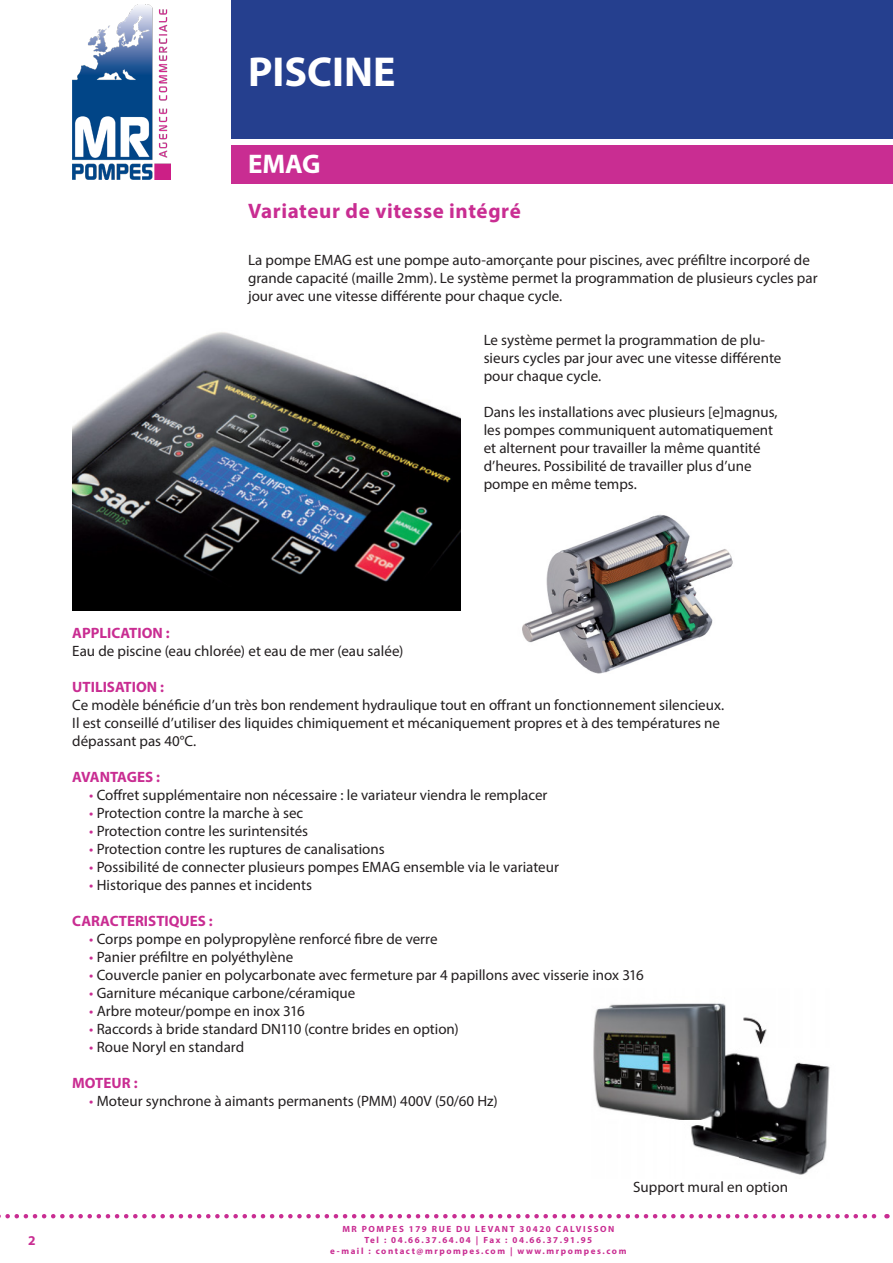
<style>
.page{position:relative;width:893px;height:1263px;background:#fff}
.page>*{position:absolute;margin:0;border:0;box-sizing:border-box;transform-origin:0 0}
.t1{font:700 42px "Myriad Pro";color:#fff}
.t2{font:700 27px "Myriad Pro";color:#fff}
.t3{font:700 21px "Myriad Pro";letter-spacing:.025em;color:#c92d92}
.SsTitre_haut_de_page{font:15px/18px "Myriad Pro";color:#231f20}
.t4{font:700 15px "Myriad Pro";color:#c92d92}
.t5{font:700 13.5px "Myriad Pro";color:#c92d92}
.t6{font:700 9px/10.8px "Myriad Pro";letter-spacing:.175em;color:#c92d92;text-align:center}
.s1{color:#c92d92}
</style>
<div class="page">
<div style="left:231px;top:0;width:662px;height:138px;background:#253f8e"></div>
<div style="left:231px;top:146px;width:662px;height:38px;background:#c92d92"></div>
<img style="left:72px;top:5px;width:98px;height:174px">
<svg style="left:0;top:1214px;width:887px;height:4px"></svg>
<img style="left:72px;top:332px;width:388px;height:279px">
<img style="left:593px;top:1003px;width:237px;height:172px">
<img style="left:522px;top:514px;width:211px;height:160px">
<h1 class="t1" style="left:248px;top:44px;width:149px">PISCINE</h1>
<h2 class="t2" style="left:248px;top:147px;width:74px">EMAG</h2>
<h3 class="t3" style="left:248px;top:198px;width:274px">Variateur de vitesse intégré</h3>
<p class="SsTitre_haut_de_page" style="left:248px;top:250px;width:571px">La pompe EMAG est une pompe auto-amorçante pour piscines, avec préfiltre incorporé de grande capacité (maille 2mm). Le système permet la programmation de plusieurs cycles par jour avec une vitesse différente pour chaque cycle.</p>
<p class="SsTitre_haut_de_page" style="left:484px;top:331px;width:299px">Le système permet la programmation de plu&shy;sieurs cycles par jour avec une vitesse différente</p>
<p class="SsTitre_haut_de_page" style="left:484px;top:367px;width:119px">pour chaque cycle.</p>
<p class="SsTitre_haut_de_page" style="left:484px;top:403px;width:295px">Dans les installations avec plusieurs [e]magnus, les pompes communiquent automatiquement et alternent pour travailler la même quantité d’heures. Possibilité de travailler plus d’une pompe en même temps.</p>
<p class="t4" style="left:72px;top:623px;width:99px">APPLICATION :</p>
<p class="SsTitre_haut_de_page" style="left:72px;top:642px;width:333px">Eau de piscine (eau chlorée) et eau de mer (eau salée)</p>
<p class="t4" style="left:72px;top:677px;width:93px">UTILISATION :</p>
<p class="SsTitre_haut_de_page" style="left:72px;top:696px;width:653px">Ce modèle bénéficie d’un très bon rendement hydraulique tout en offrant un fonctionnement silencieux.</p>
<p class="SsTitre_haut_de_page" style="left:72px;top:714px;width:649px">Il est conseillé d’utiliser des liquides chimiquement et mécaniquement propres et à des températures ne</p>
<p class="SsTitre_haut_de_page" style="left:72px;top:732px;width:126px">dépassant pas 40°C.</p>
<p class="t4" style="left:72px;top:767px;width:89px">AVANTAGES :</p>
<p class="SsTitre_haut_de_page" style="left:89px;top:786px;width:460px"><span class="s1">•</span> Coffret supplémentaire non nécessaire : le variateur viendra le remplacer</p>
<p class="SsTitre_haut_de_page" style="left:89px;top:804px;width:215px"><span class="s1">•</span> Protection contre la marche à sec</p>
<p class="SsTitre_haut_de_page" style="left:89px;top:822px;width:220px"><span class="s1">•</span> Protection contre les surintensités</p>
<p class="SsTitre_haut_de_page" style="left:89px;top:840px;width:297px"><span class="s1">•</span> Protection contre les ruptures de canalisations</p>
<p class="SsTitre_haut_de_page" style="left:89px;top:858px;width:471px"><span class="s1">•</span> Possibilité de connecter plusieurs pompes EMAG ensemble via le variateur</p>
<p class="SsTitre_haut_de_page" style="left:89px;top:876px;width:224px"><span class="s1">•</span> Historique des pannes et incidents</p>
<p class="t4" style="left:72px;top:911px;width:142px">CARACTERISTIQUES :</p>
<p class="SsTitre_haut_de_page" style="left:89px;top:930px;width:350px"><span class="s1">•</span> Corps pompe en polypropylène renforcé fibre de verre</p>
<p class="SsTitre_haut_de_page" style="left:89px;top:948px;width:205px"><span class="s1">•</span> Panier préfiltre en polyéthylène</p>
<p class="SsTitre_haut_de_page" style="left:89px;top:966px;width:556px"><span class="s1">•</span> Couvercle panier en polycarbonate avec fermeture par 4 papillons avec visserie inox 316</p>
<p class="SsTitre_haut_de_page" style="left:89px;top:984px;width:268px"><span class="s1">•</span> Garniture mécanique carbone/céramique</p>
<p class="SsTitre_haut_de_page" style="left:89px;top:1002px;width:217px"><span class="s1">•</span> Arbre moteur/pompe en inox 316</p>
<p class="SsTitre_haut_de_page" style="left:89px;top:1020px;width:371px"><span class="s1">•</span> Raccords à bride standard DN110 (contre brides en option)</p>
<p class="SsTitre_haut_de_page" style="left:89px;top:1038px;width:156px"><span class="s1">•</span> Roue Noryl en standard</p>
<p class="t4" style="left:72px;top:1073px;width:67px">MOTEUR :</p>
<p class="SsTitre_haut_de_page" style="left:89px;top:1092px;width:410px"><span class="s1">•</span> Moteur synchrone à aimants permanents (PMM) 400V (50/60 Hz)</p>
<p class="SsTitre_haut_de_page" style="left:633px;top:1178px;width:156px">Support mural en option</p>
<p class="t5" style="left:28px;top:1231px;width:9px">2</p>
<p class="t6" style="left:330px;top:1223px;width:298px">MR POMPES 179 RUE DU LEVANT 30420 CALVISSON<br>Tel : 04.66.37.64.04 | Fax : 04.66.37.91.95<br>e-mail : contact@mrpompes.com | www.mrpompes.com</p>
</div>
